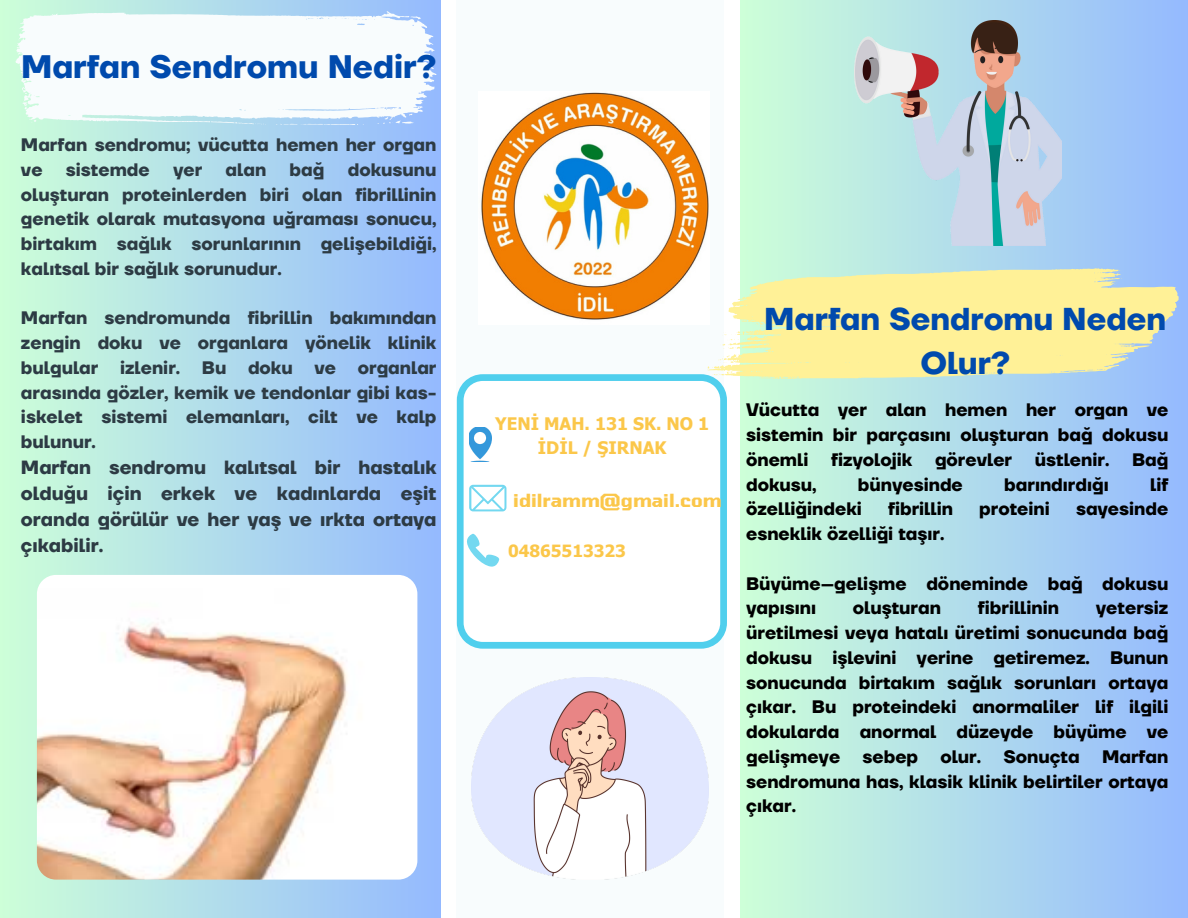
<style>
.page{position:relative;width:1188px;height:918px;background:#fff}
.page>*{position:absolute;margin:0;border:0;box-sizing:border-box;transform-origin:0 0}
.t1{font:700 32.4px "TT Firs Neue";color:#004aad}
.t2{font:700 31.5px/43.8px "TT Firs Neue";color:#004aad;text-align:center}
.t3{font:700 19.05px/25.8px "TT Firs Neue";color:#2d3b44;text-align:justify}
.t4{font:700 18px/24.8px "TT Firs Neue";color:#000;text-align:justify}
.t5{font:700 18px/24.8px "TT Firs Neue";color:#2d3b44;text-align:justify}
.t6{font:700 18px "Tomorrow";color:#fbc74a}
.t7{font:700 17.25px/23.7px "Tahoma";color:#fbc74a;text-align:center}
.t8{font:700 16.8px "Tahoma";color:#fbc74a}
</style>
<div class="page">
<div style="left:0;top:0;width:441px;height:918px;background:linear-gradient(to right,#cdffd8,#94b9ff)"></div>
<div style="left:740px;top:0;width:448px;height:918px;background:linear-gradient(to right,#cdffd8,#94baff)"></div>
<div style="left:456px;top:0;width:268px;height:918px;background:#f8fcfd"></div>
<svg style="left:457px;top:374px;width:270px;height:275px"></svg>
<svg style="left:467px;top:534px;width:32px;height:32px"></svg>
<svg style="left:469px;top:485px;width:37px;height:26px"></svg>
<img style="left:481px;top:92px;width:228px;height:228px">
<img style="left:470px;top:427px;width:22px;height:35px">
<img style="left:855px;top:21px;width:207px;height:225px">
<img style="left:37px;top:575px;width:380px;height:305px;border-radius:19px">
<img style="left:471px;top:678px;width:238px;height:201px">
<svg style="left:16px;top:11px;width:420px;height:111px"></svg>
<svg style="left:411px;top:16px;width:10px;height:3px"></svg>
<svg style="left:22px;top:87px;width:5px;height:7px"></svg>
<svg style="left:29px;top:119px;width:7px;height:4px"></svg>
<svg style="left:211px;top:121px;width:55px;height:4px"></svg>
<svg style="left:276px;top:118px;width:88px;height:7px"></svg>
<svg style="left:23px;top:101px;width:4px;height:8px"></svg>
<svg style="left:377px;top:114px;width:37px;height:10px"></svg>
<svg style="left:707px;top:268px;width:472px;height:111px;background:#f1edab"></svg>
<p class="t1" style="left:21px;top:48px;width:417px">Marfan Sendromu Nedir?</p>
<p class="t5" style="left:21px;top:133px;width:417px">Marfan sendromu; vücutta hemen her organ ve</p>
<p class="t5" style="left:66px;top:158px;width:85px">sistemde</p>
<p class="t5" style="left:173px;top:158px;width:31px">yer</p>
<p class="t5" style="left:226px;top:158px;width:42px">alan</p>
<p class="t5" style="left:290px;top:158px;width:36px">bağ</p>
<p class="t5" style="left:21px;top:158px;width:417px;text-indent:327px">dokusunu oluşturan proteinlerden biri olan fibrillinin genetik olarak mutasyona uğraması sonucu, birtakım sağlık sorunlarının gelişebildiği, kalıtsal bir sağlık sorunudur.</p>
<p class="t5" style="left:21px;top:306px;width:417px">Marfan sendromunda fibrillin bakımından zengin doku ve organlara yönelik klinik bulgular izlenir. Bu doku ve organlar arasında gözler, kemik ve tendonlar gibi kas&shy;iskelet sistemi elemanları, cilt ve kalp bulunur.</p>
<p class="t3" style="left:21px;top:455px;width:417px">Marfan sendromu kalıtsal bir hastalık olduğu için erkek ve kadınlarda eşit oranda görülür ve her yaş ve ırkta ortaya çıkabilir.</p>
<p class="t7" style="left:495px;top:412px;width:215px">YENİ MAH. 131 SK. NO 1<br>İDİL / ŞIRNAK</p>
<p class="t6" style="left:513px;top:489px;width:210px">idilramm@gmail.com</p>
<p class="t8" style="left:508px;top:540px;width:119px">04865513323</p>
<p class="t2" style="left:764px;top:298px;width:403px">Marfan Sendromu Neden<br>Olur?</p>
<p class="t4" style="left:746px;top:399px;width:424px">Vücutta yer alan hemen her organ ve sistemin bir parçasını oluşturan bağ dokusu önemli</p>
<p class="t4" style="left:831px;top:448px;width:83px">fizyolojik</p>
<p class="t4" style="left:935px;top:448px;width:79px">görevler</p>
<p class="t4" style="left:1035px;top:448px;width:76px">üstlenir.</p>
<p class="t4" style="left:1132px;top:448px;width:38px">Bağ</p>
<p class="t4" style="left:746px;top:473px;width:72px">dokusu,</p>
<p class="t4" style="left:858px;top:473px;width:106px">bünyesinde</p>
<p class="t4" style="left:1004px;top:473px;width:106px">barındırdığı</p>
<p class="t4" style="left:1150px;top:473px;width:20px">lif</p>
<p class="t4" style="left:746px;top:498px;width:117px">özelliğindeki</p>
<p class="t4" style="left:888px;top:498px;width:66px">fibrillin</p>
<p class="t4" style="left:979px;top:498px;width:72px">proteini</p>
<p class="t4" style="left:1076px;top:498px;width:94px">sayesinde</p>
<p class="t4" style="left:746px;top:522px;width:200px">esneklik özelliği taşır.</p>
<p class="t4" style="left:746px;top:572px;width:424px">Büyüme–gelişme döneminde bağ dokusu yapısını</p>
<p class="t4" style="left:746px;top:597px;width:424px;text-indent:350px">yetersiz üretilmesi veya hatalı üretimi sonucunda bağ dokusu işlevini yerine getiremez. Bunun sonucunda birtakım sağlık sorunları ortaya çıkar. Bu proteindeki anormaliler lif ilgili dokularda anormal düzeyde büyüme ve gelişmeye sebep olur. Sonuçta Marfan sendromuna has, klasik klinik belirtiler ortaya çıkar.</p>
<p class="t4" style="left:853px;top:597px;width:90px">oluşturan</p>
<p class="t4" style="left:978px;top:597px;width:83px">fibrillinin</p>
</div>
